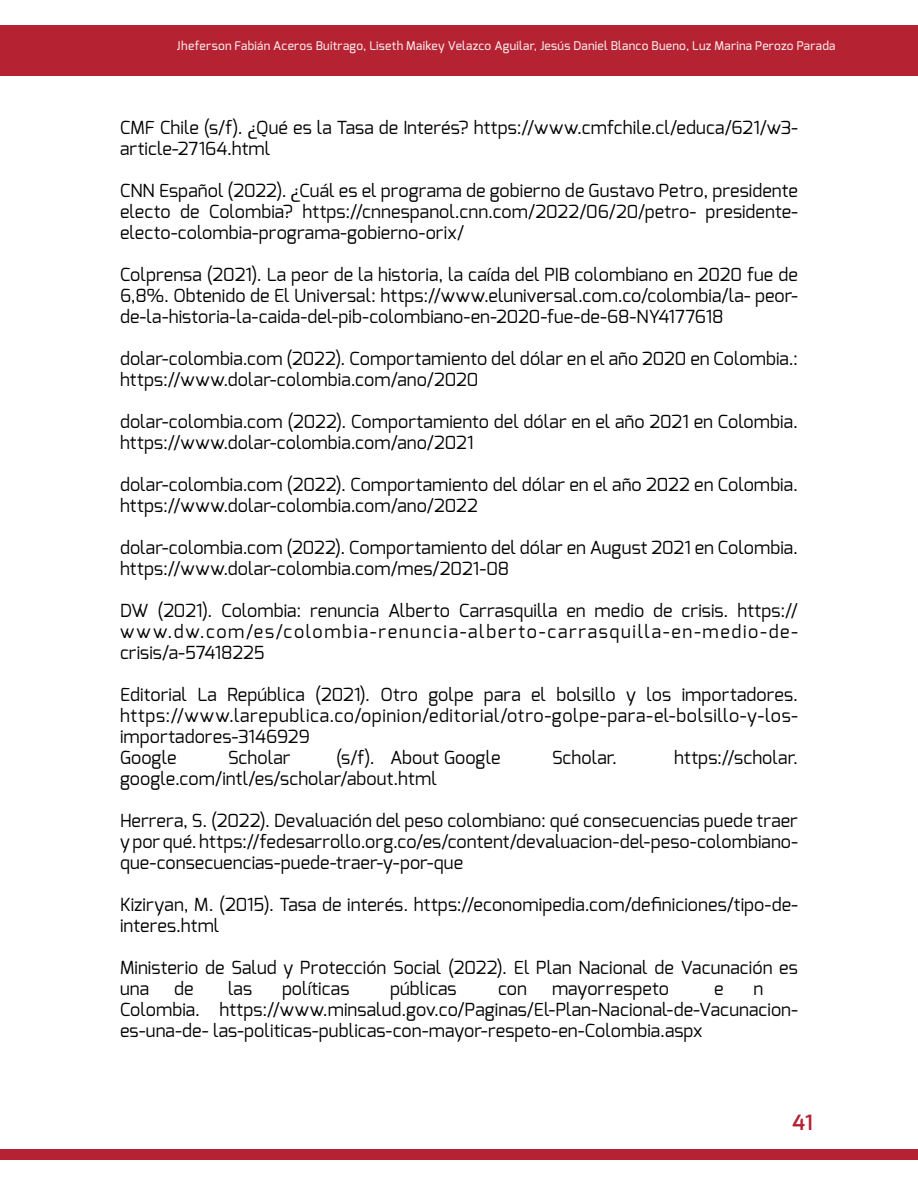
<style>
.page{position:relative;width:918px;height:1188px;background:#fff}
.page>*{position:absolute;margin:0;border:0;box-sizing:border-box;transform-origin:0 0}
.t1{font:600 21px "Exo";color:#b52232}
.t2{font:18px/21px "Exo";letter-spacing:.005em;color:#000}
.t3{font:500 12px "Exo";letter-spacing:.02em;color:#fff}
</style>
<div class="page">
<div style="left:0;top:25px;width:918px;height:51px;background:#b52232"></div>
<div style="left:0;top:1150px;width:918px;height:10px;background:#b52232"></div>
<p class="t3" style="left:177px;top:38px;width:660px">Jheferson Fabián Aceros Buitrago, Liseth Maikey Velazco Aguilar, Jesús Daniel Blanco Bueno, Luz Marina Perozo Parada</p>
<p class="t2" style="left:120px;top:117px;width:679px">CMF Chile (s/f). ¿Qué es la Tasa de Interés? https://www.cmfchile.cl/educa/621/w3- article-27164.html</p>
<p class="t2" style="left:120px;top:180px;width:680px;text-align:justify">CNN Español (2022). ¿Cuál es el programa de gobierno de Gustavo Petro, presidente electo de Colombia? https://cnnespanol.cnn.com/2022/06/20/petro- presidente&shy;electo-colombia-programa-gobierno-orix/</p>
<p class="t2" style="left:120px;top:264px;width:679px;text-align:justify">Colprensa (2021). La peor de la historia, la caída del PIB colombiano en 2020 fue de 6,8%. Obtenido de El Universal: https://www.eluniversal.com.co/colombia/la- peor&shy;de-la-historia-la-caida-del-pib-colombiano-en-2020-fue-de-68-NY4177618</p>
<p class="t2" style="left:120px;top:348px;width:680px">dolar-colombia.com (2022). Comportamiento del dólar en el año 2020 en Colombia.: https://www.dolar-colombia.com/ano/2020</p>
<p class="t2" style="left:120px;top:411px;width:679px">dolar-colombia.com (2022). Comportamiento del dólar en el año 2021 en Colombia. https://www.dolar-colombia.com/ano/2021</p>
<p class="t2" style="left:120px;top:474px;width:679px">dolar-colombia.com (2022). Comportamiento del dólar en el año 2022 en Colombia. https://www.dolar-colombia.com/ano/2022</p>
<p class="t2" style="left:120px;top:537px;width:680px">dolar-colombia.com (2022). Comportamiento del dólar en August 2021 en Colombia. https://www.dolar-colombia.com/mes/2021-08</p>
<p class="t2" style="left:120px;top:600px;width:680px;text-align:justify">DW (2021). Colombia: renuncia Alberto Carrasquilla en medio de crisis. https:// www.dw.com/es/colombia-renuncia-alberto-carrasquilla-en-medio-de&shy;crisis/a-57418225</p>
<p class="t2" style="left:120px;top:684px;width:680px">Editorial La República (2021). Otro golpe para el bolsillo y los importadores. https://www.larepublica.co/opinion/editorial/otro-golpe-para-el-bolsillo-y-los&shy;importadores-3146929<br>Google</p>
<p class="t2" style="left:228px;top:747px;width:64px">Scholar</p>
<p class="t2" style="left:336px;top:747px;width:166px">(s/f). About Google</p>
<p class="t2" style="left:552px;top:747px;width:67px">Scholar.</p>
<p class="t2" style="left:674px;top:747px;width:125px">https://scholar.</p>
<p class="t2" style="left:120px;top:768px;width:318px">google.com/intl/es/scholar/about.html</p>
<p class="t2" style="left:120px;top:810px;width:680px;text-align:justify">Herrera, S. (2022). Devaluación del peso colombiano: qué consecuencias puede traer y por qué. https://fedesarrollo.org.co/es/content/devaluacion-del-peso-colombiano&shy;que-consecuencias-puede-traer-y-por-que</p>
<p class="t2" style="left:120px;top:894px;width:679px">Kiziryan, M. (2015). Tasa de interés. https://economipedia.com/definiciones/tipo-de&shy;interes.html</p>
<p class="t2" style="left:120px;top:957px;width:680px">Ministerio de Salud y Protección Social (2022). El Plan Nacional de Vacunación es una</p>
<p class="t2" style="left:174px;top:978px;width:21px">de</p>
<p class="t2" style="left:228px;top:978px;width:26px">las</p>
<p class="t2" style="left:282px;top:978px;width:69px">políticas</p>
<p class="t2" style="left:390px;top:978px;width:68px">públicas</p>
<p class="t2" style="left:498px;top:978px;width:30px">con</p>
<p class="t2" style="left:552px;top:978px;width:119px">mayorrespeto</p>
<p class="t2" style="left:714px;top:978px;width:11px">e</p>
<p class="t2" style="left:120px;top:978px;width:679px;text-indent:633px">n<br>Colombia. https://www.minsalud.gov.co/Paginas/El-Plan-Nacional-de-Vacunacion&shy;es-una-de- las-politicas-publicas-con-mayor-respeto-en-Colombia.aspx</p>
<p class="t1" style="left:792px;top:1109px;width:22px">41</p>
</div>
